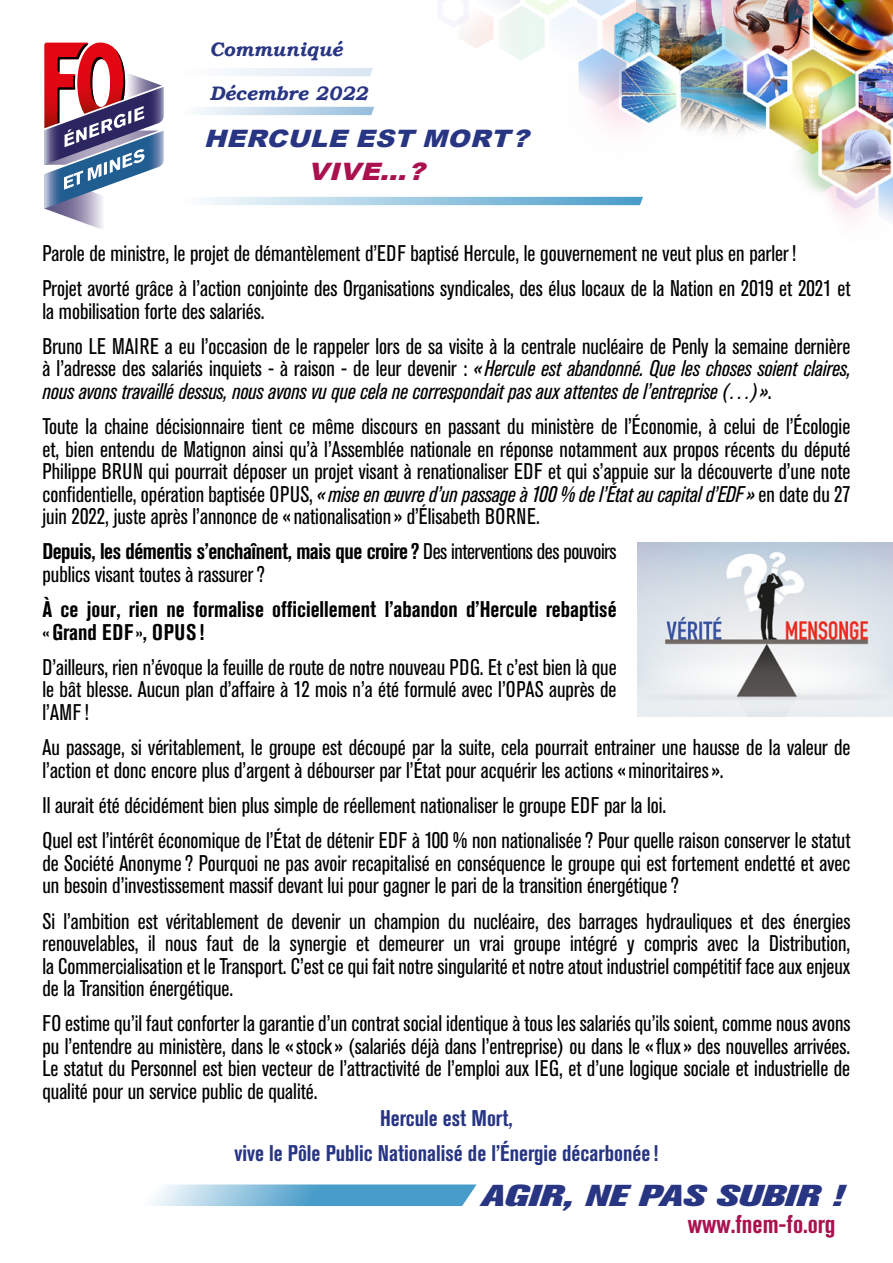
<style>
.page{position:relative;width:893px;height:1263px;background:#fff}
.page>*{position:absolute;margin:0;border:0;box-sizing:border-box;transform-origin:0 0}
.t1{font:italic 800 30px "Akzidenz Grotesk Pro";color:#283583;scale:1.4 1}
.t2{font:700 condensed 25.5px "Akzidenz Grotesk Pro";color:#aa124f}
.t3{font:italic 900 24px "Arial";color:#283583;scale:1.1 1}
.t4{font:italic 900 24px "Arial";color:#aa124f;scale:1.1 1}
.t5{font:condensed 22.5px/22.5px "Akzidenz Grotesk Pro";color:#000}
.t6{font:italic condensed 22.5px/22.5px "Akzidenz Grotesk Pro";color:#000}
.t7{font:700 condensed 22.5px/22.5px "Akzidenz Grotesk Pro";color:#000}
.t8{font:700 condensed 22.5px/35.2px "Akzidenz Grotesk Pro";color:#283583;text-align:center}
.t9{font:italic 700 19.5px "Bookman Old Style";color:#283583}
.s1{font-style:normal}
.s2{font-style:italic}
.s3{font-weight:700}
</style>
<div class="page">
<svg style="left:151px;top:1184px;width:326px;height:22px;background:#7cb8d8"></svg>
<img style="left:97px;top:0;width:796px;height:223px">
<svg style="left:44px;top:43px;width:120px;height:186px"></svg>
<svg style="left:179px;top:68px;width:194px;height:8px"></svg>
<svg style="left:179px;top:107px;width:195px;height:8px"></svg>
<svg style="left:179px;top:197px;width:464px;height:8px;background:#a3cde3"></svg>
<img style="left:638px;top:542px;width:255px;height:174px">
<p class="t9" style="left:210px;top:35px;width:134px">Communiqué</p>
<p class="t9" style="left:210px;top:79px;width:160px">Décembre 2022</p>
<p class="t3" style="left:204px;top:121px;width:305px">HERCULE EST MORT?</p>
<p class="t4" style="left:308px;top:154px;width:115px">VIVE…?</p>
<p class="t5" style="left:43px;top:235px;width:809px;line-height:35.2px">Parole de ministre, le projet de démantèlement d’EDF baptisé Hercule, le gouvernement ne veut plus en parler!<br>Projet avorté grâce à l’action conjointe des Organisations syndicales, des élus locaux de la Nation en 2019 et 2021 et</p>
<p class="t5" style="left:43px;top:293px;width:809px;line-height:35.2px">la mobilisation forte des salariés.<br>Bruno LE MAIRE a eu l’occasion de le rappeler lors de sa visite à la centrale nucléaire de Penly la semaine dernière</p>
<p class="t6" style="left:42px;top:357px;width:809px"><span class="s1">à l’adresse des salariés inquiets - à raison - de leur devenir :</span> « Hercule est abandonné. Que les choses soient claires, nous avons travaillé dessus, nous avons vu que cela ne correspondait pas aux attentes de l’entreprise (…)»<span class="s1">.</span></p>
<p class="t5" style="left:42px;top:414px;width:809px;text-align:justify">Toute la chaine décisionnaire tient ce même discours en passant du ministère de l’Économie, à celui de l’Écologie et, bien entendu de Matignon ainsi qu’à l’Assemblée nationale en réponse notamment aux propos récents du député Philippe BRUN qui pourrait déposer un projet visant à renationaliser EDF et qui s’appuie sur la découverte d’une note confidentielle, opération baptisée OPUS, <span class="s2">«mise en œuvre d’un passage à 100 % de l’État au capital d’EDF»</span> en date du 27 juin 2022, juste après l’annonce de «nationalisation» d’Élisabeth BORNE.</p>
<p class="t5" style="left:42px;top:540px;width:576px"><span class="s3">Depuis, les démentis s’enchaînent, mais que croire?</span> Des interventions des pouvoirs publics visant toutes à rassurer?</p>
<p class="t7" style="left:42px;top:598px;width:576px">À ce jour, rien ne formalise officiellement l’abandon d’Hercule rebaptisé «Grand EDF», OPUS!</p>
<p class="t5" style="left:42px;top:655px;width:576px;text-align:justify">D’ailleurs, rien n’évoque la feuille de route de notre nouveau PDG. Et c’est bien là que le bât blesse. Aucun plan d’affaire à 12 mois n’a été formulé avec l’OPAS auprès de l’AMF!</p>
<p class="t5" style="left:42px;top:735px;width:810px">Au passage, si véritablement, le groupe est découpé par la suite, cela pourrait entrainer une hausse de la valeur de l’action et donc encore plus d’argent à débourser par l’État pour acquérir les actions «minoritaires».</p>
<p class="t5" style="left:42px;top:787px;width:809px;line-height:35.2px">Il aurait été décidément bien plus simple de réellement nationaliser le groupe EDF par la loi.<br>Quel est l’intérêt économique de l’État de détenir EDF à 100 % non nationalisée? Pour quelle raison conserver le statut</p>
<p class="t5" style="left:42px;top:851px;width:809px">de Société Anonyme? Pourquoi ne pas avoir recapitalisé en conséquence le groupe qui est fortement endetté et avec un besoin d’investissement massif devant lui pour gagner le pari de la transition énergétique?</p>
<p class="t5" style="left:42px;top:909px;width:809px;text-align:justify">Si l’ambition est véritablement de devenir un champion du nucléaire, des barrages hydrauliques et des énergies renouvelables, il nous faut de la synergie et demeurer un vrai groupe intégré y compris avec la Distribution, la Commercialisation et le Transport. C’est ce qui fait notre singularité et notre atout industriel compétitif face aux enjeux de la Transition énergétique.</p>
<p class="t5" style="left:42px;top:1011px;width:809px;text-align:justify">FO estime qu’il faut conforter la garantie d’un contrat social identique à tous les salariés qu’ils soient, comme nous avons pu l’entendre au ministère, dans le «stock» (salariés déjà dans l’entreprise) ou dans le «flux» des nouvelles arrivées.<br>Le statut du Personnel est bien vecteur de l’attractivité de l’emploi aux IEG, et d’une logique sociale et industrielle de qualité pour un service public de qualité.</p>
<p class="t8" style="left:234px;top:1099px;width:425px">Hercule est Mort,<br>vive le Pôle Public Nationalisé de l’Énergie décarbonée!</p>
<h1 class="t1" style="left:481px;top:1176px;width:260px">AGIR, NE PAS SUBIR !</h1>
<p class="t2" style="left:688px;top:1208px;width:149px">www.fnem-fo.org</p>
</div>
